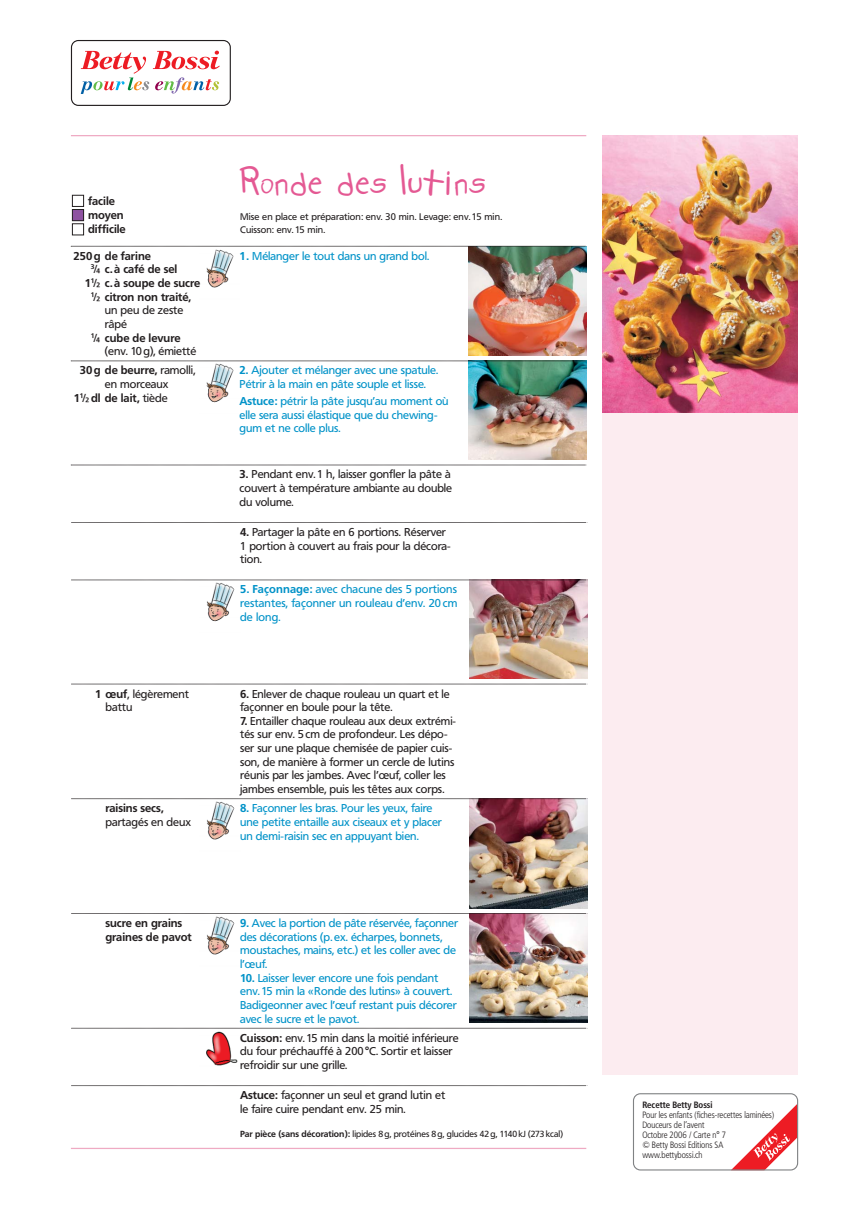
<style>
.page{position:relative;width:851px;height:1205px;background:#fff}
.page>*{position:absolute;margin:0;border:0;box-sizing:border-box;transform-origin:0 0}
.t1{font:700 45.12px "Kidstuff";color:#e45993}
.t2{font:11.25px/13.6px "Frutiger B Bn";color:#231f20}
.t3{font:11.25px/13.6px "Frutiger B Bn";color:#0092c8}
.t4{font:700 11.25px/14.2px "Frutiger B Bn";color:#231f20}
.t5{font:9.5px/13.6px "Frutiger B Bn";letter-spacing:.01em;color:#231f20}
.t6{font:9px/10px "Frutiger B Bn Con Light";color:#231f20}
.t7{font:9px "Frutiger B Bn Con Bold";color:#231f20}
.t8{font:8.75px "Frutiger B Bn";color:#231f20}
.s1{font-weight:700}
.s2{font-weight:400}
</style>
<div class="page">
<svg style="left:633px;top:1093px;width:165px;height:77px"></svg>
<div style="left:71px;top:40px;width:160px;height:66px;border:1px solid #231f20;border-radius:7px"></div>
<svg style="left:81px;top:51px;width:139px;height:43px"></svg>
<div style="left:602px;top:136px;width:195px;height:939px;background:#fcecf0"></div>
<img style="left:602px;top:136px;width:195px;height:276px">
<hr style="left:71px;top:135px;width:515px;height:1px;background:#efaac3">
<div style="left:72px;top:223px;width:12px;height:12px;border:1px solid #231f20"></div>
<svg style="left:72px;top:195px;width:12px;height:26px"></svg>
<svg style="left:71px;top:522px;width:516px;height:1px"></svg>
<img style="left:469px;top:581px;width:118px;height:98px">
<img style="left:207px;top:582px;width:28px;height:40px">
<svg style="left:71px;top:580px;width:516px;height:1px"></svg>
<svg style="left:71px;top:684px;width:516px;height:1px"></svg>
<img style="left:469px;top:799px;width:118px;height:109px">
<img style="left:200px;top:799px;width:40px;height:41px">
<svg style="left:71px;top:798px;width:516px;height:1px"></svg>
<img style="left:469px;top:914px;width:118px;height:109px">
<img style="left:207px;top:916px;width:28px;height:39px">
<svg style="left:71px;top:913px;width:516px;height:1px"></svg>
<img style="left:206px;top:1031px;width:32px;height:35px">
<svg style="left:71px;top:1028px;width:516px;height:1px"></svg>
<svg style="left:71px;top:1085px;width:516px;height:1px"></svg>
<img style="left:468px;top:247px;width:118px;height:109px">
<img style="left:206px;top:249px;width:28px;height:39px">
<svg style="left:71px;top:246px;width:516px;height:1px"></svg>
<img style="left:468px;top:362px;width:118px;height:98px">
<img style="left:206px;top:363px;width:28px;height:40px">
<svg style="left:71px;top:361px;width:516px;height:1px"></svg>
<svg style="left:71px;top:465px;width:516px;height:1px"></svg>
<hr style="left:71px;top:1148px;width:515px;height:1px;background:#efaac3">
<p class="t4" style="left:88px;top:195px;width:39px">facile moyen difficile</p>
<h1 class="t1" style="left:240px;top:152px;width:250px">Ronde des lutins</h1>
<p class="t5" style="left:240px;top:210px;width:263px">Mise en place et préparation: env. 30 min. Levage: env. 15 min.<br>Cuisson: env. 15 min.</p>
<p class="t4" style="left:73px;top:249px;width:79px">250 g de farine</p>
<p class="t3" style="left:239px;top:250px;width:191px"><span class="s1">1.</span> Mélanger le tout dans un grand bol.</p>
<p class="t4" style="left:91px;top:263px;width:88px">£ c. à café de sel</p>
<p class="t4" style="left:85px;top:277px;width:117px">1¿ c. à soupe de sucre</p>
<p class="t4" style="left:91px;top:290px;width:102px">¿ citron non traité,</p>
<p class="t2" style="left:105px;top:304px;width:80px">un peu de zeste râpé</p>
<p class="t4" style="left:91px;top:331px;width:91px">¡ cube de levure</p>
<p class="t2" style="left:105px;top:345px;width:93px">(env. 10g), émietté</p>
<p class="t3" style="left:239px;top:364px;width:200px"><span class="s1">2.</span> Ajouter et mélanger avec une spatule.<br>Pétrir à la main en pâte souple et lisse.</p>
<p class="t3" style="left:239px;top:395px;width:210px"><span class="s1">Astuce:</span> pétrir la pâte jusqu’au moment où elle sera aussi élastique que du chewing&shy;gum et ne colle plus.</p>
<p class="t4" style="left:80px;top:364px;width:117px">30 g de beurre, <span class="s2">ramolli,</span></p>
<p class="t2" style="left:105px;top:378px;width:65px">en morceaux</p>
<p class="t4" style="left:74px;top:391px;width:95px">1¿ dl de lait, <span class="s2">tiède</span></p>
<p class="t2" style="left:239px;top:469px;width:214px"><span class="s1">3.</span> Pendant env. 1 h, laisser gonfler la pâte à couvert à température ambiante au double du volume.</p>
<p class="t2" style="left:240px;top:526px;width:212px"><span class="s1">4.</span> Partager la pâte en 6 portions. Réserver<br>1 portion à couvert au frais pour la décora&shy;tion.</p>
<p class="t3" style="left:240px;top:583px;width:219px;text-align:justify"><span class="s1">5. Façonnage:</span> avec chacune des 5 portions restantes, façonner un rouleau d’env. 20 cm de long.</p>
<p class="t2" style="left:105px;top:688px;width:85px;text-indent:-10px"><span class="s1">1 œuf</span>, légèrement battu</p>
<p class="t2" style="left:240px;top:688px;width:211px"><span class="s1">6.</span> Enlever de chaque rouleau un quart et le façonner en boule pour la tête.</p>
<p class="t2" style="left:240px;top:715px;width:217px"><span class="s1">7.</span> Entailler chaque rouleau aux deux extrémi&shy;tés sur env. 5 cm de profondeur. Les dépo&shy;ser sur une plaque chemisée de papier cuis&shy;son, de manière à former un cercle de lutins réunis par les jambes. Avec l’œuf, coller les jambes ensemble, puis les têtes aux corps.</p>
<p class="t4" style="left:105px;top:802px;width:60px">raisins secs,</p>
<p class="t2" style="left:105px;top:816px;width:87px">partagés en deux</p>
<p class="t3" style="left:240px;top:802px;width:203px"><span class="s1">8.</span> Façonner les bras. Pour les yeux, faire une petite entaille aux ciseaux et y placer un demi-raisin sec en appuyant bien.</p>
<p class="t4" style="left:105px;top:917px;width:88px;line-height:13.6px">sucre en grains graines de pavot</p>
<p class="t3" style="left:240px;top:917px;width:219px"><span class="s1">9.</span> Avec la portion de pâte réservée, façonner des décorations (p.ex. écharpes, bonnets, moustaches, mains, etc.) et les coller avec de l’œuf.</p>
<p class="t3" style="left:240px;top:972px;width:218px"><span class="s1">10.</span> Laisser lever encore une fois pendant env. 15 min la «Ronde des lutins» à couvert.<br>Badigeonner avec l’œuf restant puis décorer avec le sucre et le pavot.</p>
<p class="t2" style="left:240px;top:1032px;width:220px"><span class="s1">Cuisson:</span> env.15 min dans la moitié inférieure du four préchauffé à 200 °C. Sortir et laisser refroidir sur une grille.</p>
<p class="t2" style="left:240px;top:1089px;width:206px"><span class="s1">Astuce:</span> façonner un seul et grand lutin et le faire cuire pendant env. 25 min.</p>
<p class="t8" style="left:240px;top:1130px;width:324px"><span class="s1">Par pièce (sans décoration):</span> lipides 8 g, protéines 8 g, glucides 42 g, 1140 kJ (273 kcal)</p>
<p class="t7" style="left:642px;top:1101px;width:72px">Recette Betty Bossi</p>
<p class="t6" style="left:642px;top:1110px;width:133px">Pour les enfants (fiches-recettes laminées)<br>Douceurs de l’avent<br>Octobre 2006 / Carte n° 7<br>© Betty Bossi Editions SA www.bettybossi.ch</p>
</div>
